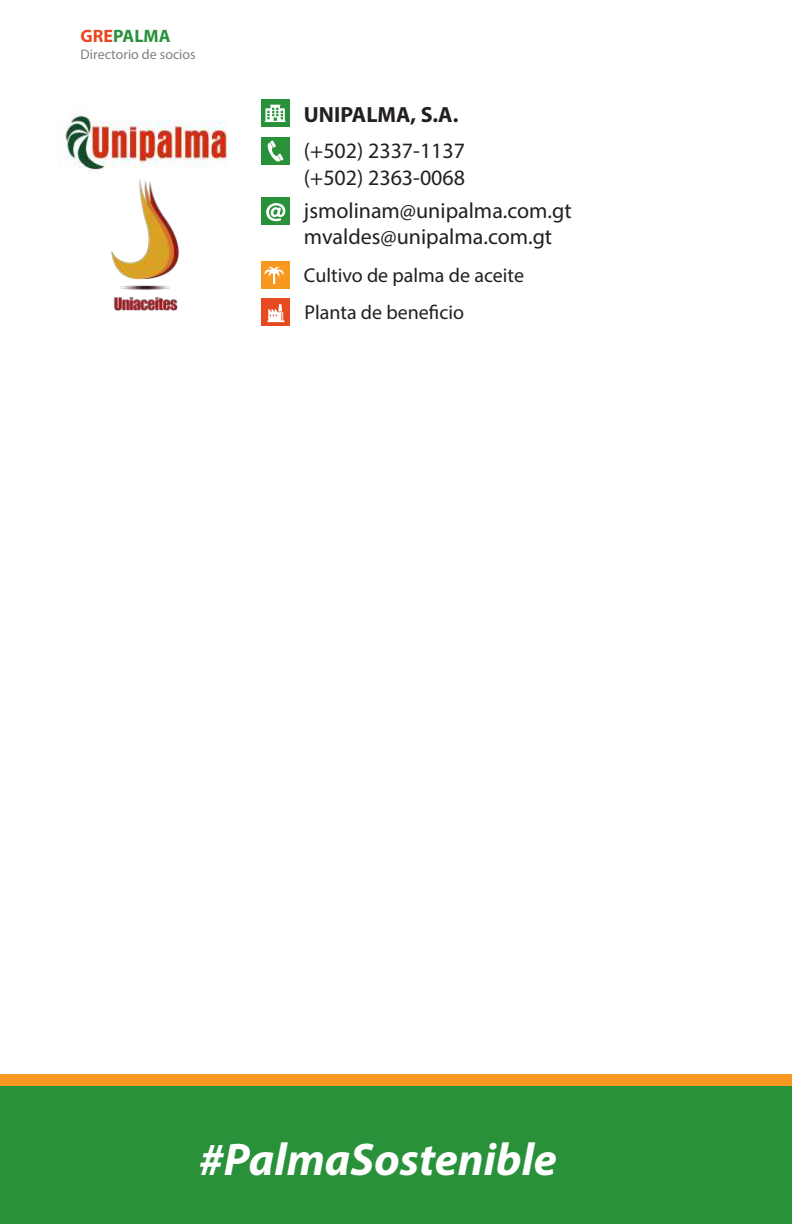
<style>
.page{position:relative;width:792px;height:1224px;background:#fff}
.page>*{position:absolute;margin:0;border:0;box-sizing:border-box;transform-origin:0 0}
.t1{font:italic 700 46px "Myriad Pro";color:#fff}
.t2{font:22px/26.4px "Myriad Pro";color:#231f20}
.t3{font:700 22px "Myriad Pro";color:#231f20}
.t4{font:20px/37.2px "Myriad Pro";color:#231f20}
.t5{font:700 18px "Myriad Pro";color:#2a913b}
.t6{font:14px "Myriad Pro";color:#808285}
.s1{color:#e74a20}
</style>
<div class="page">
<img style="left:58px;top:113px;width:170px;height:61px">
<img style="left:111px;top:179px;width:68px;height:132px">
<div style="left:261px;top:99px;width:29px;height:27px;background:#2a913b"></div>
<div style="left:261px;top:138px;width:29px;height:27px;background:#2a913b"></div>
<div style="left:261px;top:198px;width:29px;height:27px;background:#2a913b"></div>
<svg style="left:266px;top:203px;width:20px;height:18px"></svg>
<svg style="left:268px;top:140px;width:15px;height:22px"></svg>
<svg style="left:265px;top:105px;width:21px;height:17px"></svg>
<div style="left:0;top:1086px;width:792px;height:138px;background:#2a913b"></div>
<div style="left:0;top:1074px;width:792px;height:12px;background:#f79821"></div>
<div style="left:261px;top:262px;width:29px;height:27px;background:#f79821"></div>
<svg style="left:264px;top:266px;width:20px;height:18px"></svg>
<div style="left:261px;top:299px;width:29px;height:27px;background:#e74a20"></div>
<svg style="left:267px;top:304px;width:17px;height:18px"></svg>
<p class="t5" style="left:81px;top:24px;width:91px"><span class="s1">GRE</span>PALMA</p>
<p class="t6" style="left:81px;top:46px;width:117px">Directorio de socios</p>
<p class="t3" style="left:304px;top:100px;width:156px">UNIPALMA, S.A.</p>
<p class="t2" style="left:304px;top:138px;width:163px">(+502) 2337-1137 (+502) 2363-0068</p>
<p class="t2" style="left:304px;top:197px;width:269px">jsmolinam@unipalma.com.gt mvaldes@unipalma.com.gt</p>
<p class="t4" style="left:304px;top:256px;width:222px">Cultivo de palma de aceite<br>Planta de beneficio</p>
<h1 class="t1" style="left:199px;top:1130px;width:359px">#PalmaSostenible</h1>
</div>
